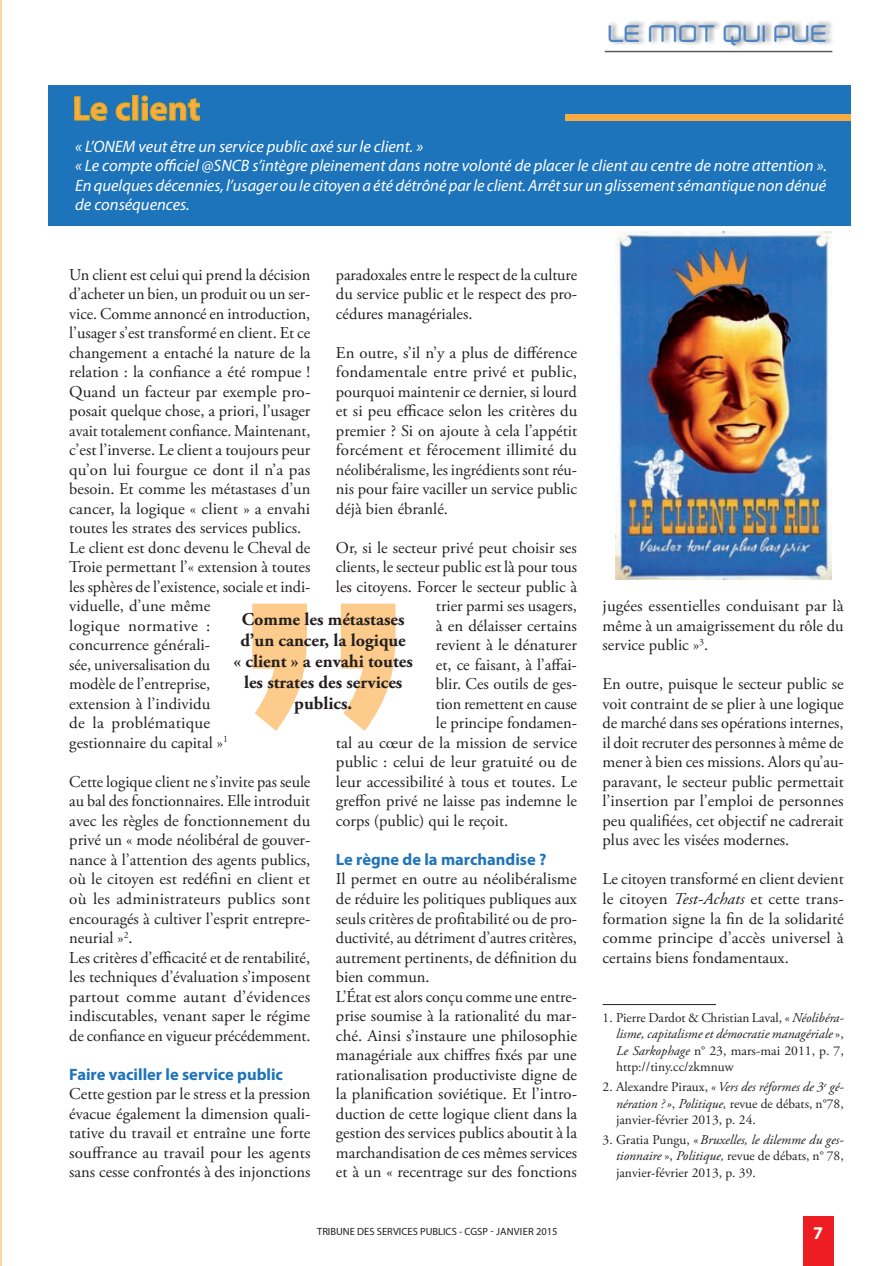
<style>
.page{position:relative;width:896px;height:1266px;background:#fff}
.page>*{position:absolute;margin:0;border:0;box-sizing:border-box;transform-origin:0 0}
.t1{font:700 34.5px "Myriad Pro";color:#faac44}
.t2{font:500 21px "Neogrey";color:#4e84c4}
.t3{font:700 18px/21px "Adobe Garamond Pro";color:#231f20;text-align:center}
.t4{font:700 18px "Myriad Pro";color:#fff}
.t5{font:16.5px/19.5px "Adobe Garamond Pro";color:#231f20;text-align:justify}
.t6{font:italic 16.5px/19.5px "Myriad Pro";color:#fff}
.t7{font:700 16.5px "Myriad Pro";color:#1e74bb}
.t8{font:13.5px/16.5px "Adobe Garamond Pro";color:#231f20;text-align:justify}
.t9{font:10.5px "Myriad Pro";color:#231f20}
.s1{font-style:italic}
</style>
<div class="page">
<hr style="left:0;top:0;width:1px;height:1265px;background:#fed6a0">
<div style="left:803px;top:1216px;width:30px;height:49px;background:#ee1d23"></div>
<div style="left:48px;top:85px;width:802px;height:140px;background:#1e74bb"></div>
<img style="left:609px;top:21px;width:223px;height:27px">
<hr style="left:604px;top:51px;width:228px;height:1px;background:#5a5a5d">
<div style="left:565px;top:114px;width:285px;height:6px;background:#faac44"></div>
<svg style="left:74px;top:96px;width:34px;height:25px"></svg>
<svg style="left:115px;top:102px;width:15px;height:19px"></svg>
<svg style="left:141px;top:95px;width:59px;height:26px"></svg>
<svg style="left:252px;top:603px;width:143px;height:128px"></svg>
<hr style="left:602px;top:1004px;width:114px;height:1px;background:#231f20">
<img style="left:615px;top:232px;width:216px;height:347px">
<h1 class="t1" style="left:72px;top:89px;width:129px">Le client</h1>
<p class="t2" style="left:608px;top:20px;width:221px">LE MOT QUI PUE</p>
<p class="t6" style="left:75px;top:137px;width:753px">« L’ONEM veut être un service public axé sur le client. »<br>« Le compte officiel @SNCB s’intègre pleinement dans notre volonté de placer le client au centre de notre attention ».<br>En quelques décennies, l’usager ou le citoyen a été détrôné par le client. Arrêt sur un glissement sémantique non dénué de conséquences.</p>
<p class="t5" style="left:69px;top:265px;width:243px;text-align:left">Un client est celui qui prend la décision d’acheter un bien, un produit ou un ser&shy;vice. Comme annoncé en introduction, l’usager s’est transformé en client. Et ce changement a entaché la nature de la relation : la confiance a été rompue !<br>Quand un facteur par exemple pro&shy;posait quelque chose, a priori, l’usager avait totalement confiance. Maintenant, c’est l’inverse. Le client a toujours peur qu’on lui fourgue ce dont il n’a pas besoin. Et comme les métastases d’un cancer, la logique « client » a envahi toutes les strates des services publics.<br>Le client est donc devenu le Cheval de Troie permettant l’« extension à toutes les sphères de l’existence, sociale et indi&shy;viduelle, d’une même<br>logique normative :<br>concurrence générali-<br>sée, universalisation du<br>modèle de l’entreprise,<br>extension à l’individu<br>de la problématique<br>gestionnaire du capital »<sup>1</sup></p>
<p class="t5" style="left:69px;top:772px;width:242px;text-align:left">Cette logique client ne s’invite pas seule au bal des fonctionnaires. Elle introduit avec les règles de fonctionnement du privé un « mode néolibéral de gouver&shy;nance à l’attention des agents publics, où le citoyen est redéfini en client et où les administrateurs publics sont encouragés à cultiver l’esprit entrepre&shy;neurial »<sup>2</sup>.<br>Les critères d’efficacité et de rentabilité, les techniques d’évaluation s’imposent partout comme autant d’évidences indiscutables, venant saper le régime de confiance en vigueur précédemment.</p>
<p class="t7" style="left:69px;top:1064px;width:215px">Faire vaciller le service public</p>
<p class="t5" style="left:69px;top:1084px;width:243px">Cette gestion par le stress et la pression évacue également la dimension quali&shy;tative du travail et entraîne une forte souffrance au travail pour les agents sans cesse confrontés à des injonctions</p>
<p class="t5" style="left:336px;top:265px;width:242px">paradoxales entre le respect de la culture du service public et le respect des pro&shy;cédures managériales.</p>
<p class="t5" style="left:336px;top:343px;width:243px">En outre, s’il n’y a plus de différence fondamentale entre privé et public, pourquoi maintenir ce dernier, si lourd et si peu efficace selon les critères du premier ? Si on ajoute à cela l’appétit forcément et férocement illimité du néolibéralisme, les ingrédients sont réu&shy;nis pour faire vaciller un service public déjà bien ébranlé.</p>
<p class="t5" style="left:336px;top:538px;width:242px">Or, si le secteur privé peut choisir ses</p>
<p class="t5" style="left:336px;top:558px;width:242px">clients, le secteur public est là pour tous</p>
<p class="t5" style="left:336px;top:577px;width:242px">les citoyens. Forcer le secteur public à</p>
<p class="t5" style="left:436px;top:597px;width:143px">trier parmi ses usagers,</p>
<p class="t5" style="left:436px;top:616px;width:142px">à en délaisser certains</p>
<p class="t5" style="left:436px;top:636px;width:143px">revient à le dénaturer</p>
<p class="t5" style="left:436px;top:655px;width:142px">et, ce faisant, à l’affai-</p>
<p class="t5" style="left:436px;top:675px;width:143px">blir. Ces outils de ges-</p>
<p class="t5" style="left:436px;top:694px;width:142px">tion remettent en cause</p>
<p class="t5" style="left:436px;top:714px;width:143px">le principe fondamen-</p>
<p class="t5" style="left:336px;top:733px;width:243px">tal au cœur de la mission de service</p>
<p class="t5" style="left:336px;top:753px;width:242px">public : celui de leur gratuité ou de</p>
<p class="t5" style="left:336px;top:772px;width:243px">leur accessibilité à tous et toutes. Le</p>
<p class="t5" style="left:336px;top:792px;width:242px">greffon privé ne laisse pas indemne le</p>
<p class="t5" style="left:336px;top:811px;width:174px">corps (public) qui le reçoit.</p>
<p class="t7" style="left:336px;top:850px;width:212px">Le règne de la marchandise ?</p>
<p class="t5" style="left:336px;top:870px;width:243px;text-align:left">Il permet en outre au néolibéralisme de réduire les politiques publiques aux seuls critères de profitabilité ou de pro&shy;ductivité, au détriment d’autres critères, autrement pertinents, de définition du bien commun.<br>L’État est alors conçu comme une entre&shy;prise soumise à la rationalité du mar&shy;ché. Ainsi s’instaure une philosophie managériale aux chiffres fixés par une rationalisation productiviste digne de la planification soviétique. Et l’intro&shy;duction de cette logique client dans la gestion des services publics aboutit à la marchandisation de ces mêmes services et à un « recentrage sur des fonctions</p>
<p class="t3" style="left:233px;top:609px;width:181px">Comme les métastases d’un cancer, la logique<br>« client » a envahi toutes les strates des services publics.</p>
<p class="t5" style="left:602px;top:597px;width:242px">jugées essentielles conduisant par là même à un amaigrissement du rôle du service public »<sup>3</sup>.</p>
<p class="t5" style="left:602px;top:675px;width:243px">En outre, puisque le secteur public se voit contraint de se plier à une logique de marché dans ses opérations internes, il doit recruter des personnes à même de mener à bien ces missions. Alors qu’au&shy;paravant, le secteur public permettait l’insertion par l’emploi de personnes peu qualifiées, cet objectif ne cadrerait plus avec les visées modernes.</p>
<p class="t5" style="left:602px;top:870px;width:243px">Le citoyen transformé en client devient le citoyen <span class="s1">Test-Achats</span> et cette trans&shy;formation signe la fin de la solidarité comme principe d’accès universel à certains biens fondamentaux.</p>
<p class="t8" style="left:616px;top:1009px;width:229px;text-indent:-14px">1. Pierre Dardot &amp; Christian Laval, « <span class="s1">Néolibéra&shy;lisme, capitalisme et démocratie managériale</span> », <span class="s1">Le Sarkophage</span> n° 23, mars-mai 2011, p. 7, http://tiny.cc/zkmnuw</p>
<p class="t8" style="left:616px;top:1078px;width:229px;text-indent:-13px">2. Alexandre Piraux, «<span class="s1">Vers des réformes de 3</span><sup>e</sup> <span class="s1">gé&shy;nération ? »</span>, <span class="s1">Politique,</span> revue de débats, n°78, janvier-février 2013, p. 24.</p>
<p class="t8" style="left:616px;top:1131px;width:229px;text-indent:-14px">3. Gratia Pungu, «<span class="s1">Bruxelles, le dilemme du ges&shy;tionnaire</span> », <span class="s1">Politique,</span> revue de débats, n° 78, janvier-février 2013, p. 39.</p>
<p class="t9" style="left:317px;top:1225px;width:242px">TRIBUNE DES SERVICES PUBLICS - CGSP JANVIER 2015</p>
<p class="t4" style="left:813px;top:1222px;width:11px">7</p>
</div>
